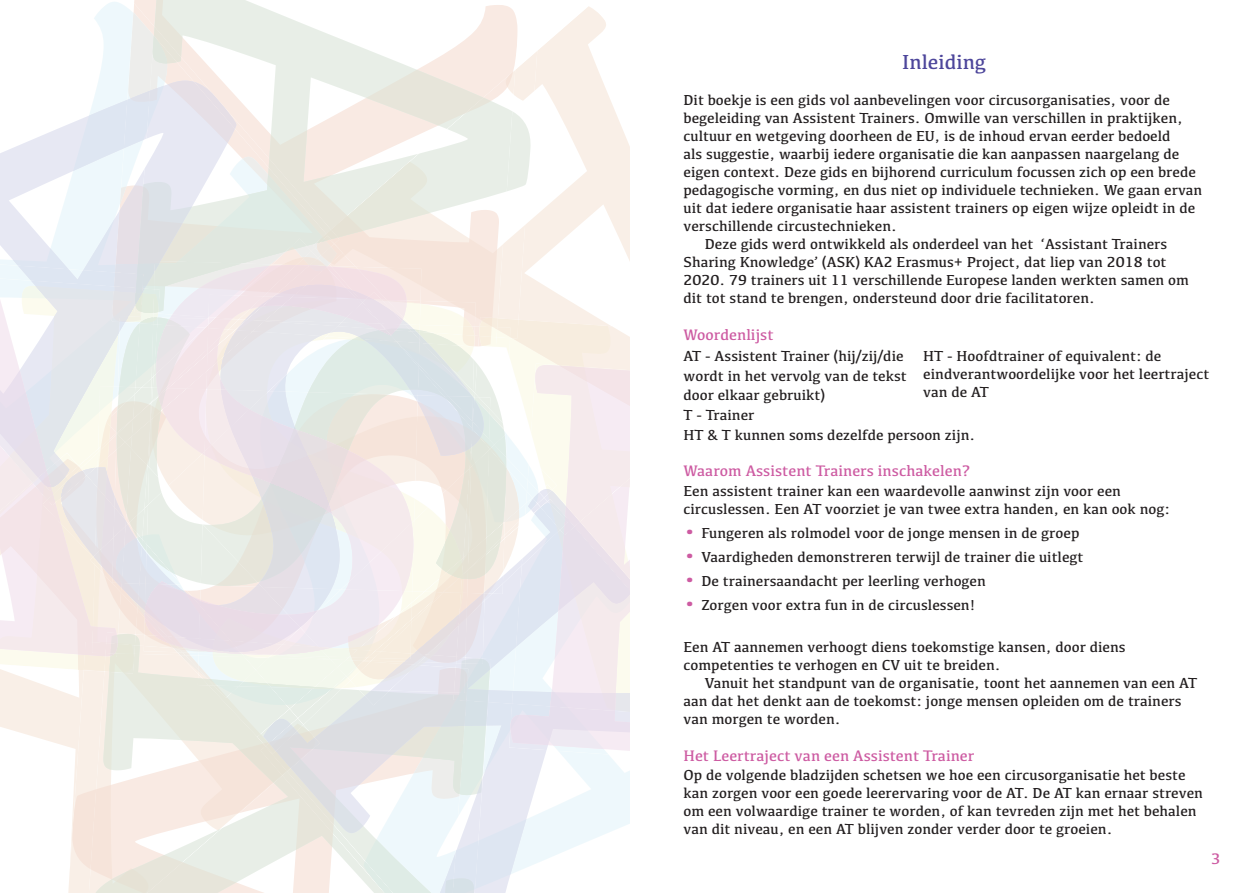
<style>
.page{position:relative;width:1259px;height:893px;background:#fff}
.page>*{position:absolute;margin:0;border:0;box-sizing:border-box;transform-origin:0 0}
.t1{font:21px "Kefa";color:#4d469b}
.t2{font:15.75px "Kefa";color:#cd5ba2}
.sisennys{font:15px/18px "Kefa";color:#231f20}
.s1{font-size:21px;color:#cd5ba2}
</style>
<div class="page">
<svg style="left:0;top:505px;width:84px;height:148px;background:#f5e9ee"></svg>
<svg style="left:342px;top:40px;width:177px;height:199px"></svg>
<svg style="left:106px;top:239px;width:397px;height:403px;background:#efeceb"></svg>
<svg style="left:0;top:0;width:342px;height:505px"></svg>
<svg style="left:60px;top:642px;width:198px;height:251px"></svg>
<svg style="left:454px;top:317px;width:176px;height:167px"></svg>
<svg style="left:258px;top:484px;width:372px;height:409px"></svg>
<p class="t1" style="left:902px;top:49px;width:85px">Inleiding</p>
<p class="sisennys" style="left:683px;top:90px;width:520px">Dit boekje is een gids vol aanbevelingen voor circusorganisaties, voor de begeleiding van Assistent Trainers. Omwille van verschillen in praktijken, cultuur en wetgeving doorheen de EU, is de inhoud ervan eerder bedoeld<br>als suggestie, waarbij iedere organisatie die kan aanpassen naargelang de eigen context. Deze gids en bijhorend curriculum focussen zich op een brede pedagogische vorming, en dus niet op individuele technieken. We gaan ervan uit dat iedere organisatie haar assistent trainers op eigen wijze opleidt in de verschillende circustechnieken.</p>
<p class="sisennys" style="left:683px;top:234px;width:507px;text-indent:21px">Deze gids werd ontwikkeld als onderdeel van het ‘Assistant Trainers Sharing Knowledge’ (ASK) KA2 Erasmus+ Project, dat liep van 2018 tot 2020. 79 trainers uit 11 verschillende Europese landen werkten samen om dit tot stand te brengen, ondersteund door drie facilitatoren.</p>
<p class="t2" style="left:683px;top:324px;width:92px">Woordenlijst</p>
<p class="sisennys" style="left:683px;top:346px;width:225px;line-height:19.5px">AT - Assistent Trainer (hij/zij/die wordt in het vervolg van de tekst door elkaar gebruikt)</p>
<p class="sisennys" style="left:923px;top:347px;width:287px">HT - Hoofdtrainer of equivalent: de eindverantwoordelijke voor het leertraject van de AT</p>
<p class="sisennys" style="left:683px;top:405px;width:72px">T - Trainer</p>
<p class="sisennys" style="left:683px;top:425px;width:293px">HT &amp; T kunnen soms dezelfde persoon zijn.</p>
<p class="t2" style="left:683px;top:461px;width:288px">Waarom Assistent Trainers inschakelen?</p>
<p class="sisennys" style="left:683px;top:481px;width:488px">Een assistent trainer kan een waardevolle aanwinst zijn voor een circuslessen. Een AT voorziet je van twee extra handen, en kan ook nog:</p>
<p class="sisennys" style="left:683px;top:523px;width:397px"><span class="s1">•</span> Fungeren als rolmodel voor de jonge mensen in de groep</p>
<p class="sisennys" style="left:683px;top:547px;width:401px"><span class="s1">•</span> Vaardigheden demonstreren terwijl de trainer die uitlegt</p>
<p class="sisennys" style="left:683px;top:571px;width:304px"><span class="s1">•</span> De trainersaandacht per leerling verhogen</p>
<p class="sisennys" style="left:683px;top:595px;width:293px"><span class="s1">•</span> Zorgen voor extra fun in de circuslessen!</p>
<p class="sisennys" style="left:683px;top:637px;width:444px">Een AT aannemen verhoogt diens toekomstige kansen, door diens competenties te verhogen en CV uit te breiden.</p>
<p class="sisennys" style="left:683px;top:673px;width:515px;text-indent:21px">Vanuit het standpunt van de organisatie, toont het aannemen van een AT aan dat het denkt aan de toekomst: jonge mensen opleiden om de trainers van morgen te worden.</p>
<p class="t2" style="left:683px;top:746px;width:292px">Het Leertraject van een Assistent Trainer</p>
<p class="sisennys" style="left:683px;top:766px;width:521px">Op de volgende bladzijden schetsen we hoe een circusorganisatie het beste kan zorgen voor een goede leerervaring voor de AT. De AT kan ernaar streven om een volwaardige trainer te worden, of kan tevreden zijn met het behalen van dit niveau, en een AT blijven zonder verder door te groeien.</p>
<p class="t2" style="left:1211px;top:848px;width:11px">3</p>
</div>
